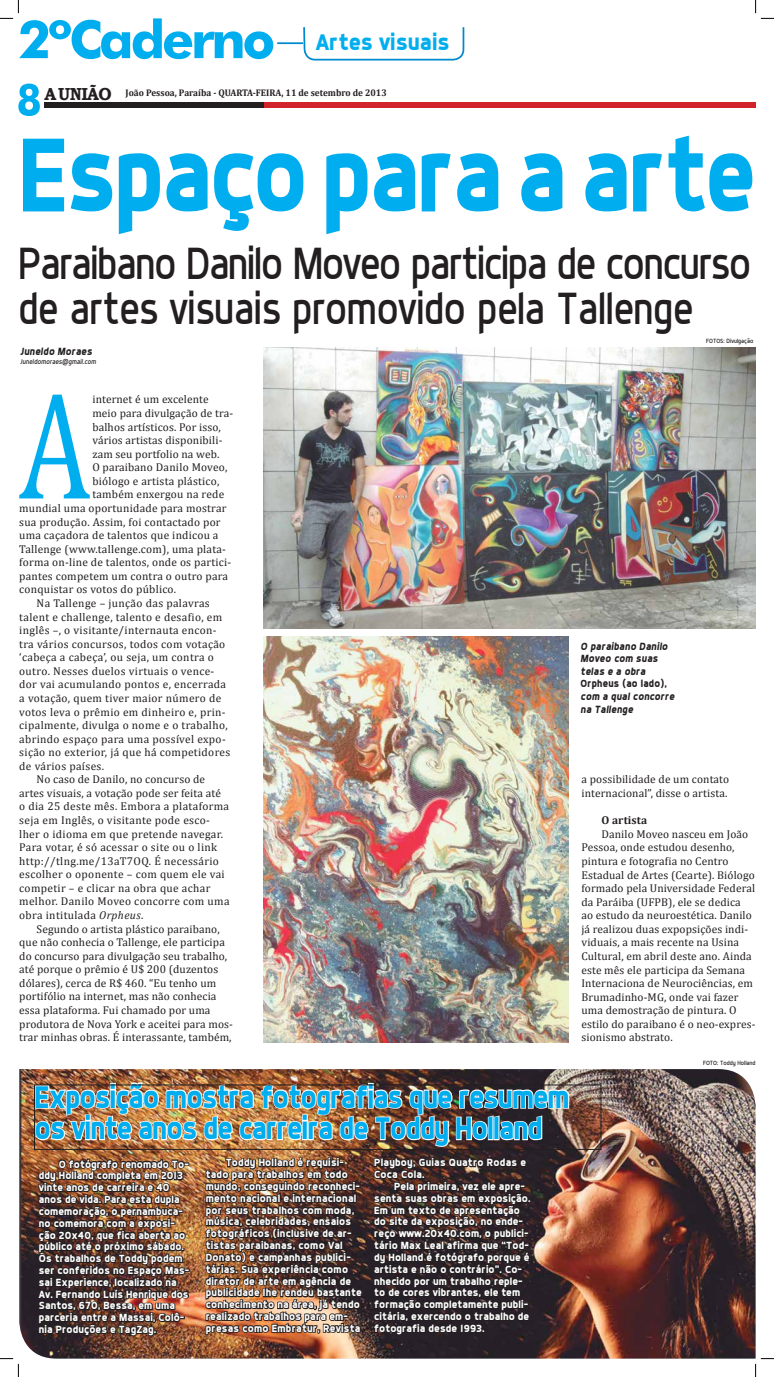
<style>
.page{position:relative;width:774px;height:1377px;background:#fff}
.page>*{position:absolute;margin:0;border:0;box-sizing:border-box;transform-origin:0 0}
.t1{font:153.83px "Cambria";color:#00aeef;scale:.75 1}
.t2{font:700 105px "Dyno";letter-spacing:-.03em;color:#00aeef;scale:.9 1}
.t3{font:45.5px/45.5px "Dyno";letter-spacing:-.025em;color:#231f20;scale:.9 1}
.t4{font:700 31.5px/31.5px "Dyno";letter-spacing:-.03em;color:#00aeef;scale:.9 1}
.t5{font:700 22.75px "Dyno";color:#00aeef}
.t6{font:11.38px/13.6px "Cambria";letter-spacing:.01em;color:#231f20}
.t7{font:11.38px "Cambria";letter-spacing:.03em;color:#231f20}
.t8{font:700 11.38px "Cambria";letter-spacing:.01em;color:#231f20}
.t9{font:700 10.5px/11.8px "Dyno";letter-spacing:.01em;color:#fff}
.t10{font:italic 700 10.5px/12.6px "Dyno";letter-spacing:.02em;color:#231f20;scale:.95 1}
.t11{font:700 9.62px "Cambria";color:#231f20;scale:.95 1}
.t12{font:italic 7px "Dyno";letter-spacing:.02em;color:#231f20;scale:.95 1}
.t13{font:6.12px "Dyno";color:#231f20}
.s1{font-family:"Bookman Old Style";font-size:17.41px}
.s2{font-style:italic}
.s3{font-style:normal}
</style>
<div class="page">
<div style="left:264px;top:102px;width:491px;height:6px;background:#d2232a"></div>
<img style="left:19px;top:1069px;width:736px;height:289px">
<img style="left:34px;top:1080px;width:536px;height:67px">
<div style="left:34px;top:1084px;width:567px;height:65px;border:1px solid #231f20"></div>
<img style="left:36px;top:1157px;width:154px;height:179px">
<img style="left:204px;top:1156px;width:159px;height:179px">
<svg style="left:372px;top:1156px;width:159px;height:179px;background:#2d2324"></svg>
<img style="left:264px;top:347px;width:491px;height:281px">
<img style="left:264px;top:636px;width:304px;height:406px">
<svg style="left:0;top:0;width:465px;height:116px"></svg>
<svg style="left:0;top:1358px;width:19px;height:18px"></svg>
<svg style="left:755px;top:0;width:18px;height:19px"></svg>
<svg style="left:754px;top:1357px;width:19px;height:19px"></svg>
<p class="t5" style="left:316px;top:29px;width:135px">Artes visuais</p>
<p class="t11" style="left:44px;top:85px;width:362px"><span class="s1">AUNIÃO</span> João Pessoa, Paraíba - QUARTA-FEIRA, 11 de setembro de 2013</p>
<p class="t2" style="left:18px;top:111px;width:820px">Espaço para a arte</p>
<p class="t3" style="left:18px;top:240px;width:815px">Paraibano Danilo Moveo participa de concurso de artes visuais promovido pela Tallenge</p>
<p class="t13" style="left:706px;top:337px;width:49px">FotoS: Divulgação</p>
<p class="t10" style="left:20px;top:345px;width:77px">Juneldo Moraes</p>
<p class="t12" style="left:20px;top:357px;width:81px">Juneldomoraes@gmail.com</p>
<p class="t1" style="left:19px;top:355px;width:97px">A</p>
<p class="t6" style="left:92px;top:392px;width:118px">internet é um excelente</p>
<p class="t6" style="left:92px;top:406px;width:142px">meio para divulgação de tra-</p>
<p class="t6" style="left:92px;top:420px;width:130px">balhos artísticos. Por isso,</p>
<p class="t6" style="left:92px;top:433px;width:132px">vários artistas disponibili-</p>
<p class="t6" style="left:92px;top:447px;width:128px">zam seu portfolio na web.</p>
<p class="t6" style="left:92px;top:460px;width:136px">O paraibano Danilo Moveo,</p>
<p class="t6" style="left:92px;top:474px;width:128px">biólogo e artista plástico,</p>
<p class="t6" style="left:92px;top:487px;width:133px">também enxergou na rede</p>
<p class="t6" style="left:19px;top:501px;width:209px">mundial uma oportunidade para mostrar</p>
<p class="t6" style="left:19px;top:515px;width:203px">sua produção. Assim, foi contactado por</p>
<p class="t6" style="left:19px;top:528px;width:201px">uma caçadora de talentos que indicou a</p>
<p class="t6" style="left:19px;top:542px;width:208px">Tallenge (www.tallenge.com), uma plata-</p>
<p class="t6" style="left:19px;top:555px;width:213px">forma on-line de talentos, onde os partici-</p>
<p class="t6" style="left:19px;top:569px;width:210px">pantes competem um contra o outro para</p>
<p class="t6" style="left:19px;top:582px;width:158px">conquistar os votos do público.</p>
<p class="t7" style="left:37px;top:596px;width:175px">Na Tallenge – junção das palavras</p>
<p class="t7" style="left:19px;top:610px;width:204px">talent e challenge, talento e desafio, em</p>
<p class="t7" style="left:19px;top:623px;width:199px">inglês –, o visitante/internauta encon-</p>
<p class="t7" style="left:19px;top:637px;width:207px">tra vários concursos, todos com votação</p>
<p class="t7" style="left:19px;top:650px;width:196px">‘cabeça a cabeça’, ou seja, um contra o</p>
<p class="t7" style="left:19px;top:664px;width:197px">outro. Nesses duelos virtuais o vence-</p>
<p class="t7" style="left:19px;top:677px;width:208px">dor vai acumulando pontos e, encerrada</p>
<p class="t7" style="left:19px;top:691px;width:203px">a votação, quem tiver maior número de</p>
<p class="t7" style="left:19px;top:704px;width:208px">votos leva o prêmio em dinheiro e, prin-</p>
<p class="t7" style="left:19px;top:718px;width:210px">cipalmente, divulga o nome e o trabalho,</p>
<p class="t7" style="left:19px;top:732px;width:208px">abrindo espaço para uma possível expo-</p>
<p class="t7" style="left:19px;top:745px;width:212px">sição no exterior, já que há competidores</p>
<p class="t7" style="left:19px;top:759px;width:86px">de vários países.</p>
<p class="t6" style="left:37px;top:772px;width:170px">No caso de Danilo, no concurso de</p>
<p class="t6" style="left:19px;top:786px;width:203px">artes visuais, a votação pode ser feita até</p>
<p class="t7" style="left:19px;top:799px;width:211px">o dia 25 deste mês. Embora a plataforma</p>
<p class="t7" style="left:19px;top:813px;width:192px">seja em Inglês, o visitante pode esco-</p>
<p class="t7" style="left:19px;top:827px;width:205px">lher o idioma em que pretende navegar.</p>
<p class="t7" style="left:19px;top:840px;width:199px">Para votar, é só acessar o site ou o link</p>
<p class="t7" style="left:19px;top:854px;width:201px">http://tlng.me/13aT7OQ. É necessário</p>
<p class="t7" style="left:19px;top:867px;width:207px">escolher o oponente – com quem ele vai</p>
<p class="t7" style="left:19px;top:881px;width:193px">competir – e clicar na obra que achar</p>
<p class="t7" style="left:19px;top:894px;width:212px">melhor. Danilo Moveo concorre com uma</p>
<p class="t7" style="left:19px;top:908px;width:126px">obra intitulada <span class="s2">Orpheus</span>.</p>
<p class="t6" style="left:37px;top:921px;width:184px">Segundo o artista plástico paraibano,</p>
<p class="t6" style="left:19px;top:935px;width:207px">que não conhecia o Tallenge, ele participa</p>
<p class="t6" style="left:19px;top:948px;width:209px">do concurso para divulgação seu trabalho,</p>
<p class="t6" style="left:19px;top:962px;width:200px">até porque o prêmio é U$ 200 (duzentos</p>
<p class="t6" style="left:19px;top:976px;width:198px">dólares), cerca de R$ 460. “Eu tenho um</p>
<p class="t6" style="left:19px;top:989px;width:199px">portifólio na internet, mas não conhecia</p>
<p class="t6" style="left:19px;top:1003px;width:193px">essa plataforma. Fui chamado por uma</p>
<p class="t6" style="left:19px;top:1016px;width:215px">produtora de Nova York e aceitei para mos-</p>
<p class="t6" style="left:19px;top:1030px;width:214px">trar minhas obras. É interassante, também,</p>
<p class="t4" style="left:35px;top:1080px;width:595px">Exposição mostra fotografias que resumem os vinte anos de carreira de Toddy Holland</p>
<p class="t9" style="left:39px;top:1157px;width:152px;text-indent:20px">O fotógrafo renomado To&shy;ddy Holland completa em 2013 vinte anos de carreira e 40 anos de vida. Para esta dupla comemoração, o pernambuca&shy;no comemora com a exposi&shy;ção 20x40, que fica aberta ao público até o próximo sábado.<br>Os trabalhos de Toddy podem ser conferidos no Espaço Mas&shy;sai Experience, localizado na<br>Av. Fernando Luís Henrique dos<br>Santos, 670, Bessa, em uma parceria entre a Massai, Colô&shy;nia Produções e TagZag.</p>
<p class="t9" style="left:206px;top:1156px;width:157px;text-indent:20px">Toddy Holland é requisi&shy;tado para trabalhos em todo mundo, conseguindo reconheci&shy;mento nacional e internacional por seus trabalhos com moda, música, celebridades, ensaios fotográficos (inclusive de ar&shy;tistas paraibanas, como Val<br>Donato) e campanhas publici&shy;tárias. Sua experiência como diretor de arte em agência de publicidade lhe rendeu bastante conhecimento na área, já tendo realizado trabalhos para em&shy;presas como Embratur, Revista</p>
<p class="t9" style="left:374px;top:1156px;width:153px">Playboy, Guias Quatro Rodas e</p>
<p class="t9" style="left:374px;top:1168px;width:52px">Coca Cola.</p>
<p class="t9" style="left:394px;top:1179px;width:132px">Pela primeira, vez ele apre-</p>
<p class="t9" style="left:374px;top:1191px;width:158px">senta suas obras em exposição.</p>
<p class="t9" style="left:374px;top:1203px;width:147px">Em um texto de apresentação</p>
<p class="t9" style="left:374px;top:1215px;width:150px">do site da exposição, no ende-</p>
<p class="t9" style="left:374px;top:1227px;width:156px">reço www.20x40.com, o publici-</p>
<p class="t9" style="left:374px;top:1239px;width:156px">tário Max Leal afirma que “Tod-</p>
<p class="t9" style="left:374px;top:1250px;width:156px">dy Holland é fotógrafo porque é</p>
<p class="t9" style="left:374px;top:1262px;width:149px">artista e não o contrário”. Co-</p>
<p class="t9" style="left:374px;top:1274px;width:150px">nhecido por um trabalho reple-</p>
<p class="t9" style="left:374px;top:1286px;width:147px">to de cores vibrantes, ele tem</p>
<p class="t9" style="left:374px;top:1298px;width:156px">formação completamente publi-</p>
<p class="t9" style="left:374px;top:1309px;width:156px">citária, exercendo o trabalho de</p>
<p class="t9" style="left:374px;top:1321px;width:112px">fotografia desde 1993.</p>
<p class="t10" style="left:580px;top:639px;width:100px">O paraibano Danilo<br>Moveo com suas telas e a obra<br><span class="s3">Orpheus (ao lado), </span>com a qual concorre na Tallenge</p>
<p class="t6" style="left:581px;top:772px;width:149px">a possibilidade de um contato internacional”, disse o artista.</p>
<p class="t8" style="left:601px;top:812px;width:47px">O artista</p>
<p class="t6" style="left:601px;top:826px;width:148px">Danilo Moveo nasceu em João</p>
<p class="t6" style="left:581px;top:840px;width:154px">Pessoa, onde estudou desenho,</p>
<p class="t6" style="left:581px;top:854px;width:148px">pintura e fotografia no Centro</p>
<p class="t6" style="left:581px;top:867px;width:175px">Estadual de Artes (Cearte). Biólogo</p>
<p class="t6" style="left:581px;top:881px;width:175px">formado pela Universidade Federal</p>
<p class="t6" style="left:581px;top:894px;width:161px">da Paráiba (UFPB), ele se dedica</p>
<p class="t6" style="left:581px;top:908px;width:172px">ao estudo da neuroestética. Danilo</p>
<p class="t6" style="left:581px;top:922px;width:168px">já realizou duas expopsições indi-</p>
<p class="t6" style="left:581px;top:935px;width:159px">viduais, a mais recente na Usina</p>
<p class="t6" style="left:581px;top:949px;width:172px">Cultural, em abril deste ano. Ainda</p>
<p class="t6" style="left:581px;top:962px;width:165px">este mês ele participa da Semana</p>
<p class="t6" style="left:581px;top:976px;width:173px">Internaciona de Neurociências, em</p>
<p class="t6" style="left:581px;top:989px;width:158px">Brumadinho-MG, onde vai fazer</p>
<p class="t6" style="left:581px;top:1003px;width:156px">uma demostração de pintura. O</p>
<p class="t6" style="left:581px;top:1017px;width:175px">estilo do paraibano é o neo-expres-</p>
<p class="t6" style="left:581px;top:1030px;width:93px">sionismo abstrato.</p>
<p class="t13" style="left:703px;top:1058px;width:54px">Foto: Toddy Holland</p>
</div>
